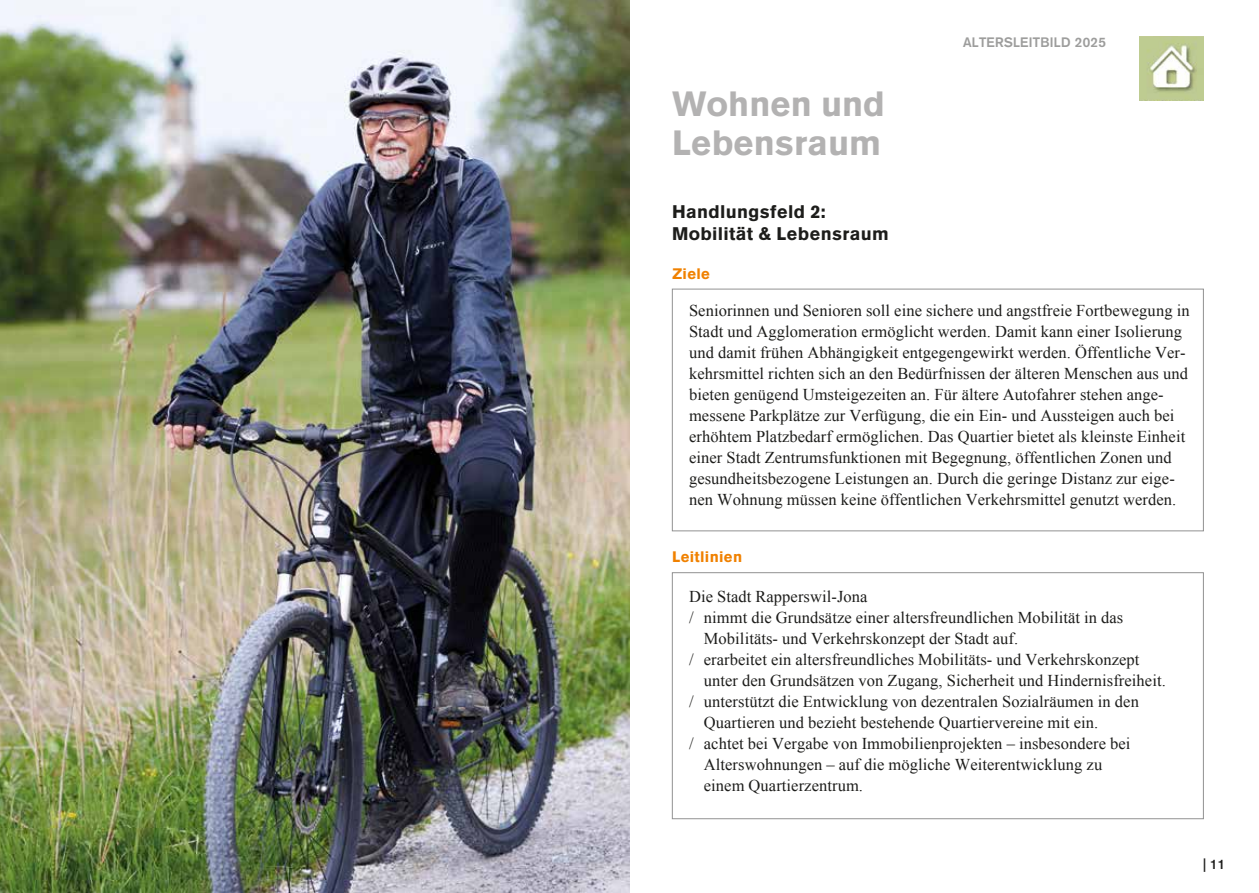
<style>
.page{position:relative;width:1259px;height:893px;background:#fff}
.page>*{position:absolute;margin:0;border:0;box-sizing:border-box;transform-origin:0 0}
.t1{font:900 34.5px/39px "Akzidenz Grotesk";color:#b3b2b2}
.t2{font:900 18px/22.5px "Akzidenz Grotesk";letter-spacing:.02em;color:#1d1d1b}
.t3{font:16.5px/21px "Times New Roman";letter-spacing:.005em;color:#1d1d1b}
.t4{font:900 15px "Akzidenz Grotesk";letter-spacing:.02em;color:#f08100}
.t5{font:700 13.5px "Akzidenz Grotesk";letter-spacing:.025em;color:#9d9d9c}
.t6{font:700 13.5px "Akzidenz Grotesk";color:#1d1d1b}
</style>
<div class="page">
<div style="left:672px;top:572px;width:531px;height:247px;border:1px solid #929292"></div>
<div style="left:672px;top:289px;width:531px;height:242px;border:1px solid #929292"></div>
<img style="left:0;top:0;width:629px;height:893px">
<img style="left:1140px;top:36px;width:63px;height:65px">
<h1 class="t1" style="left:672px;top:84px;width:214px">Wohnen und<br>Lebensraum</h1>
<p class="t2" style="left:672px;top:200px;width:218px">Handlungsfeld 2:<br>Mobilität &amp; Lebensraum</p>
<p class="t4" style="left:672px;top:265px;width:40px">Ziele</p>
<p class="t5" style="left:963px;top:34px;width:144px">ALTERSLEITBILD 2025</p>
<p class="t3" style="left:689px;top:300px;width:502px">Seniorinnen und Senioren soll eine sichere und angstfreie Fortbewegung in Stadt und Agglomeration ermöglicht werden. Damit kann einer Isolierung und damit frühen Abhängigkeit entgegengewirkt werden. Öffentliche Ver&shy;kehrsmittel richten sich an den Bedürfnissen der älteren Menschen aus und bieten genügend Umsteigezeiten an. Für ältere Autofahrer stehen ange&shy;messene Parkplätze zur Verfügung, die ein Ein- und Aussteigen auch bei erhöhtem Platzbedarf ermöglichen. Das Quartier bietet als kleinste Einheit einer Stadt Zentrumsfunktionen mit Begegnung, öffentlichen Zonen und gesundheitsbezogene Leistungen an. Durch die geringe Distanz zur eige&shy;nen Wohnung müssen keine öffentlichen Verkehrsmittel genutzt werden.</p>
<p class="t4" style="left:672px;top:548px;width:72px">Leitlinien</p>
<p class="t3" style="left:689px;top:585px;width:180px">Die Stadt Rapperswil-Jona</p>
<p class="t3" style="left:689px;top:606px;width:436px">/ nimmt die Grundsätze einer altersfreundlichen Mobilität in das</p>
<p class="t3" style="left:704px;top:627px;width:316px">Mobilitäts- und Verkehrskonzept der Stadt auf.</p>
<p class="t3" style="left:689px;top:648px;width:452px">/ erarbeitet ein altersfreundliches Mobilitäts- und Verkehrskonzept</p>
<p class="t3" style="left:704px;top:669px;width:463px">unter den Grundsätzen von Zugang, Sicherheit und Hindernisfreiheit.</p>
<p class="t3" style="left:689px;top:690px;width:451px">/ unterstützt die Entwicklung von dezentralen Sozialräumen in den</p>
<p class="t3" style="left:704px;top:711px;width:396px">Quartieren und bezieht bestehende Quartiervereine mit ein.</p>
<p class="t3" style="left:689px;top:732px;width:443px">/ achtet bei Vergabe von Immobilienprojekten – insbesondere bei</p>
<p class="t3" style="left:704px;top:753px;width:400px">Alterswohnungen – auf die mögliche Weiterentwicklung zu</p>
<p class="t3" style="left:704px;top:774px;width:161px">einem Quartierzentrum.</p>
<p class="t6" style="left:1203px;top:857px;width:23px">| 11</p>
</div>
